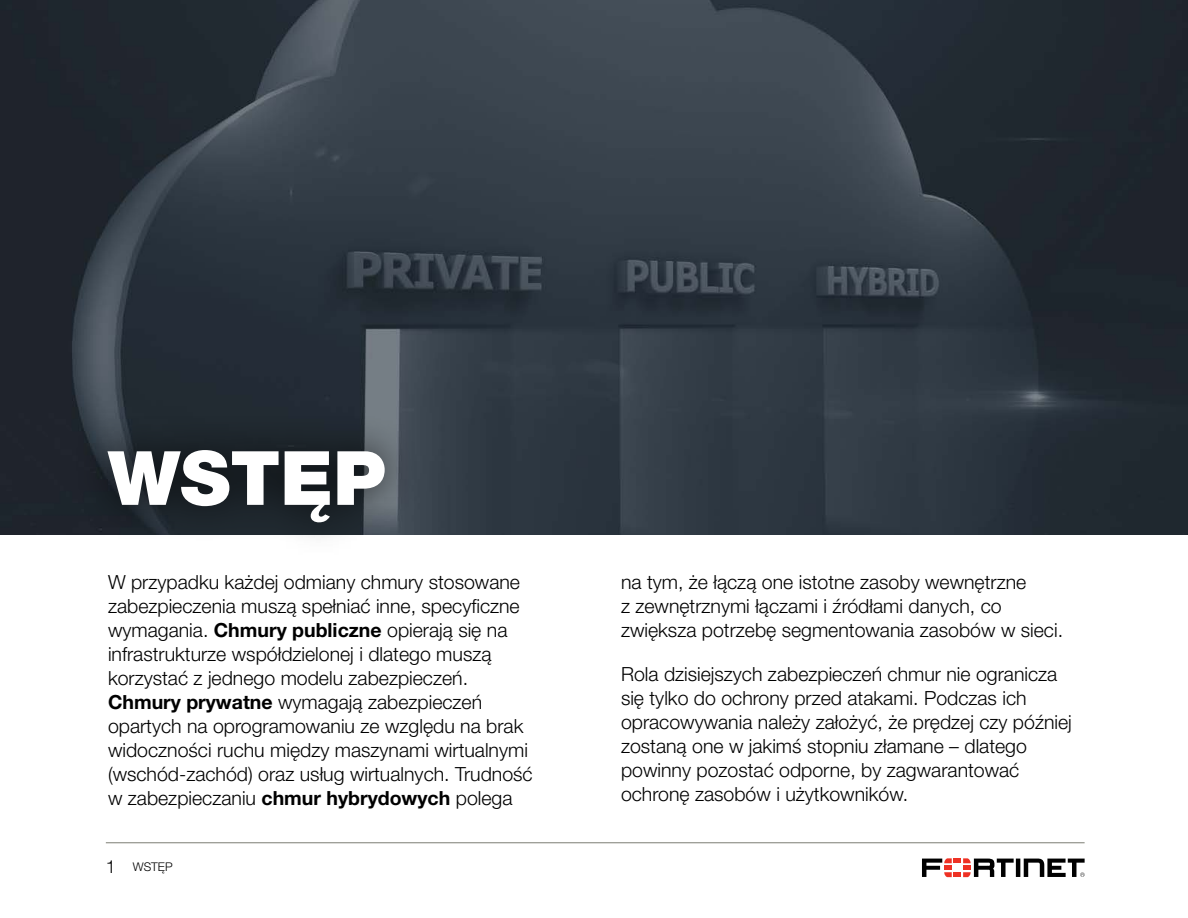
<style>
.page{position:relative;width:1188px;height:918px;background:#fff}
.page>*{position:absolute;margin:0;border:0;box-sizing:border-box;transform-origin:0 0}
.t1{font:900 75px "Helvetica Neue LT Pro";color:#fff}
.t2{font:300 19.5px/24px "Helvetica Neue LT Pro";color:#000}
.t3{font:300 12px "Helvetica Neue LT Pro";color:#000}
.s1{font-weight:700}
.s2{font-size:18px}
</style>
<div class="page">
<img style="left:0;top:0;width:1188px;height:535px">
<div style="left:73px;top:413px;width:348px;height:145px;background:#000;opacity:.7"></div>
<svg style="left:922px;top:858px;width:163px;height:19px"></svg>
<hr style="left:106px;top:842px;width:979px;height:1px;background:#7c7e74">
<h1 class="t1" style="left:108px;top:433px;width:279px">WSTĘP</h1>
<p class="t2" style="left:108px;top:570px;width:426px">W przypadku każdej odmiany chmury stosowane zabezpieczenia muszą spełniać inne, specyficzne wymagania. <span class="s1">Chmury publiczne</span> opierają się na infrastrukturze współdzielonej i dlatego muszą korzystać z jednego modelu zabezpieczeń.<br><span class="s1">Chmury prywatne</span> wymagają zabezpieczeń opartych na oprogramowaniu ze względu na brak widoczności ruchu między maszynami wirtualnymi (wschód-zachód) oraz usług wirtualnych. Trudność w zabezpieczaniu <span class="s1">chmur hybrydowych</span> polega</p>
<p class="t2" style="left:621px;top:570px;width:444px">na tym, że łączą one istotne zasoby wewnętrzne<br>z zewnętrznymi łączami i źródłami danych, co zwiększa potrzebę segmentowania zasobów w sieci.</p>
<p class="t2" style="left:621px;top:662px;width:452px">Rola dzisiejszych zabezpieczeń chmur nie ogranicza się tylko do ochrony przed atakami. Podczas ich opracowywania należy założyć, że prędzej czy później zostaną one w jakimś stopniu złamane – dlatego powinny pozostać odporne, by zagwarantować ochronę zasobów i użytkowników.</p>
<p class="t3" style="left:106px;top:860px;width:68px"><span class="s2">1</span> WSTĘP</p>
</div>
